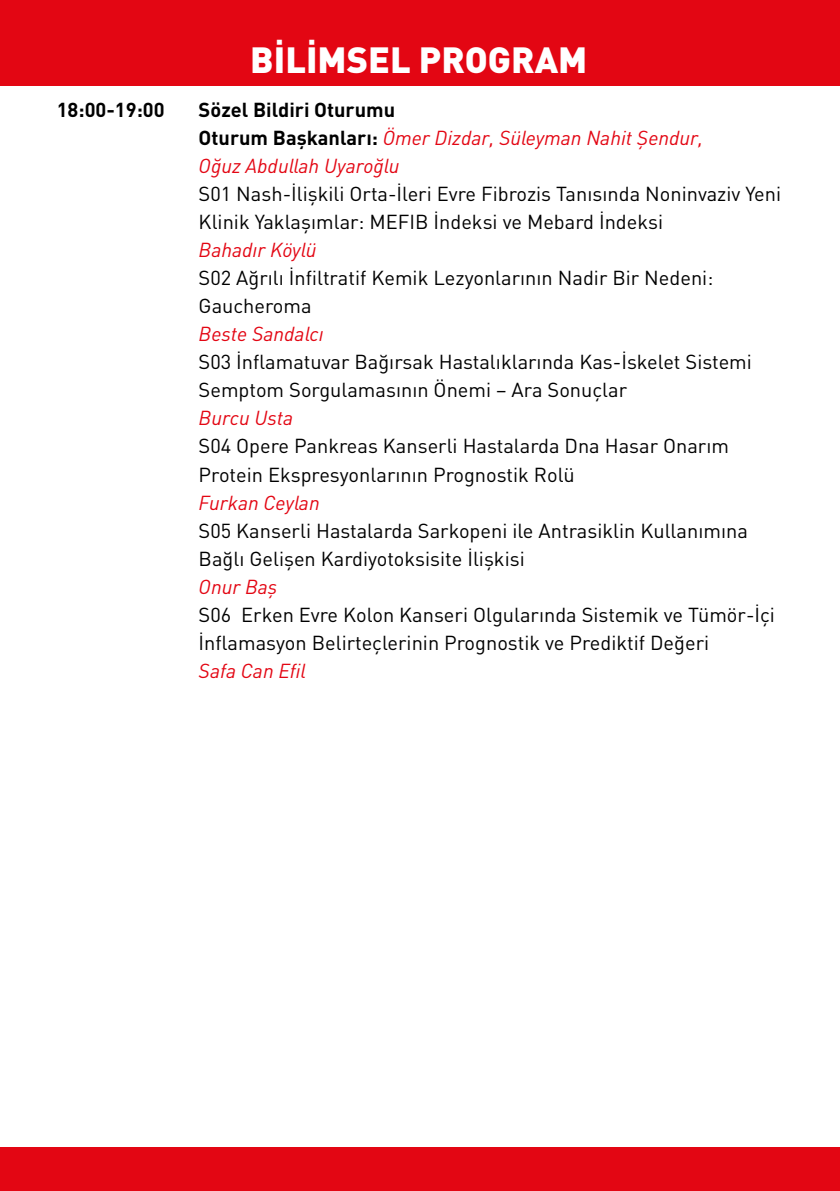
<style>
.page{position:relative;width:840px;height:1191px;background:#fff}
.page>*{position:absolute;margin:0;border:0;box-sizing:border-box;transform-origin:0 0}
.t1{font:900 36px "DIN Pro";color:#fff}
.t2{font:20px/28px "DIN Pro";color:#000}
.t3{font:italic 20px/28px "DIN Pro";color:#e30613}
.t4{font:700 20px "DIN Pro";color:#000}
.s1{font-weight:700;font-style:normal;color:#000}
</style>
<div class="page">
<div style="left:0;top:1147px;width:839px;height:44px;background:#e30613"></div>
<div style="left:0;top:0;width:839px;height:85px;background:#e30613"></div>
<h1 class="t1" style="left:250px;top:36px;width:338px">BİLİMSEL PROGRAM</h1>
<p class="t4" style="left:57px;top:97px;width:109px">18:00-19:00</p>
<p class="t3" style="left:198px;top:96px;width:506px"><span class="s1">Sözel Bildiri Oturumu<br>Oturum Başkanları:</span> Ömer Dizdar, Süleyman Nahit Şendur,<br>Oğuz Abdullah Uyaroğlu</p>
<p class="t2" style="left:198px;top:179px;width:583px">S01 Nash-İlişkili Orta-İleri Evre Fibrozis Tanısında Noninvaziv Yeni<br>Klinik Yaklaşımlar: MEFIB İndeksi ve Mebard İndeksi</p>
<p class="t3" style="left:198px;top:236px;width:119px">Bahadır Köylü</p>
<p class="t2" style="left:198px;top:263px;width:516px">S02 Ağrılı İnfiltratif Kemik Lezyonlarının Nadir Bir Nedeni:<br>Gaucheroma</p>
<p class="t3" style="left:198px;top:320px;width:126px">Beste Sandalcı</p>
<p class="t2" style="left:198px;top:347px;width:554px">S03 İnflamatuvar Bağırsak Hastalıklarında Kas-İskelet Sistemi<br>Semptom Sorgulamasının Önemi – Ara Sonuçlar</p>
<p class="t3" style="left:198px;top:404px;width:96px">Burcu Usta</p>
<p class="t2" style="left:198px;top:431px;width:531px">S04 Opere Pankreas Kanserli Hastalarda Dna Hasar Onarım<br>Protein Ekspresyonlarının Prognostik Rolü</p>
<p class="t3" style="left:198px;top:488px;width:122px">Furkan Ceylan</p>
<p class="t2" style="left:198px;top:515px;width:550px">S05 Kanserli Hastalarda Sarkopeni ile Antrasiklin Kullanımına<br>Bağlı Gelişen Kardiyotoksisite İlişkisi</p>
<p class="t3" style="left:198px;top:572px;width:80px">Onur Baş</p>
<p class="t2" style="left:198px;top:599px;width:577px">S06 Erken Evre Kolon Kanseri Olgularında Sistemik ve Tümör-İçi<br>İnflamasyon Belirteçlerinin Prognostik ve Prediktif Değeri</p>
<p class="t3" style="left:198px;top:656px;width:108px">Safa Can Efil</p>
</div>
